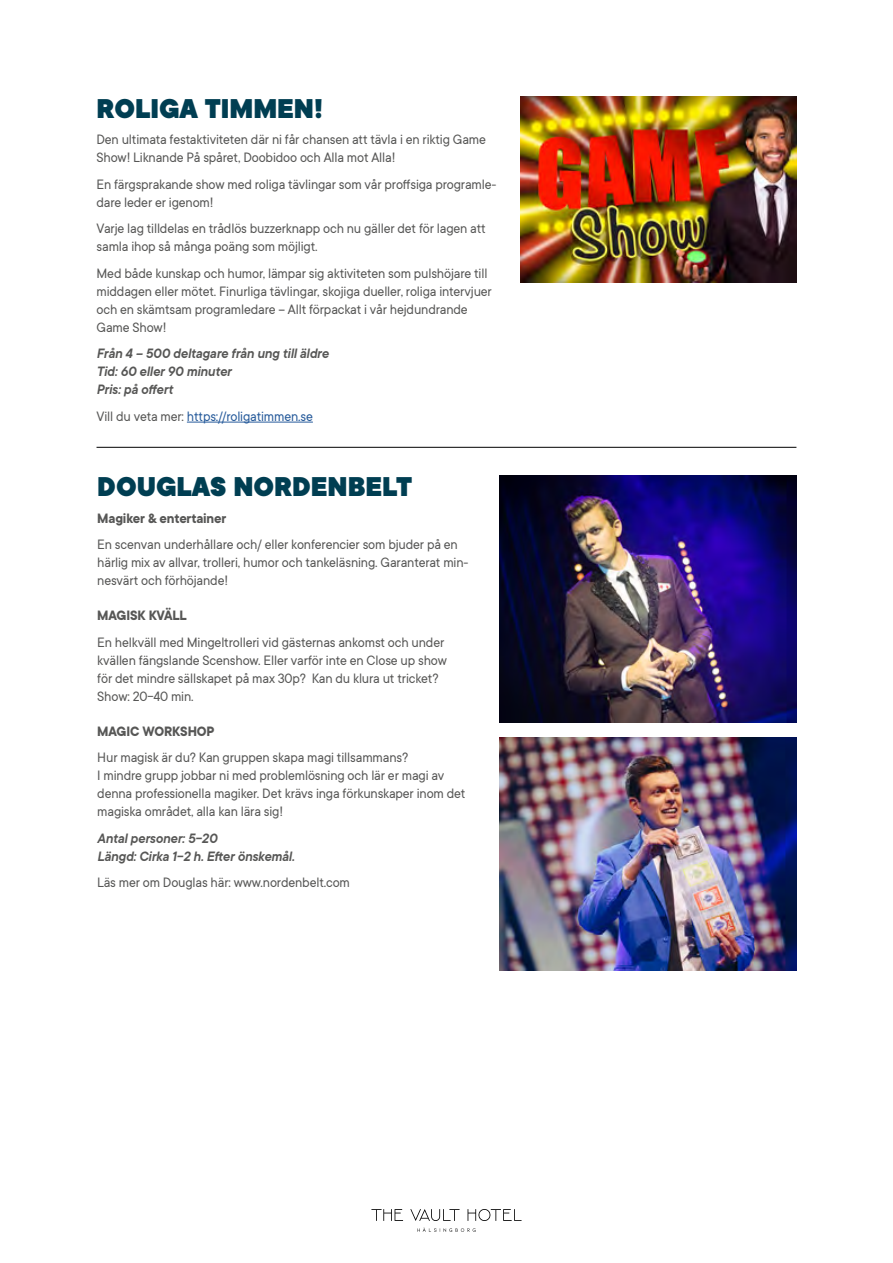
<style>
.page{position:relative;width:893px;height:1263px;background:#fff}
.page>*{position:absolute;margin:0;border:0;box-sizing:border-box;transform-origin:0 0}
.t1{font:900 30px "TT Commons";color:#003e52;scale:.96 1}
.t2{font:15px/18px "TT Commons";letter-spacing:-.01em;color:#575756;scale:.96 1}
.t3{font:italic 600 15px/18px "TT Commons";letter-spacing:-.01em;color:#575756;scale:.96 1}
.t4{font:700 15px "TT Commons";letter-spacing:-.01em;color:#575756;scale:.96 1}
.t5{font:15px "TT Commons";letter-spacing:-.01em;color:#275b9b;scale:.96 1}
.s1{color:#575756}
</style>
<div class="page">
<img style="left:499px;top:475px;width:297px;height:247px">
<img style="left:499px;top:737px;width:297px;height:233px">
<hr style="left:97px;top:447px;width:699px;height:1px;background:#000">
<svg style="left:417px;top:1228px;width:59px;height:4px"></svg>
<svg style="left:410px;top:1209px;width:112px;height:12px"></svg>
<svg style="left:371px;top:1209px;width:32px;height:12px"></svg>
<hr style="left:187px;top:422px;width:126px;height:1px;background:#275b9b">
<img style="left:521px;top:97px;width:275px;height:185px">
<h1 class="t1" style="left:97px;top:91px;width:237px">ROLIGA TIMMEN!</h1>
<p class="t2" style="left:97px;top:131px;width:407px">Den ultimata festaktiviteten där ni får chansen att tävla i en riktig Game<br>Show! Liknande På spåret, Doobidoo och Alla mot Alla!</p>
<p class="t2" style="left:97px;top:175px;width:418px">En färgsprakande show med roliga tävlingar som vår proffsiga programle&shy;dare leder er igenom!</p>
<p class="t2" style="left:97px;top:220px;width:407px">Varje lag tilldelas en trådlös buzzerknapp och nu gäller det för lagen att samla ihop så många poäng som möjligt.</p>
<p class="t2" style="left:97px;top:264px;width:413px">Med både kunskap och humor, lämpar sig aktiviteten som pulshöjare till middagen eller mötet. Finurliga tävlingar, skojiga dueller, roliga intervjuer och en skämtsam programledare – Allt förpackat i vår hejdundrande Game Show!</p>
<p class="t3" style="left:97px;top:345px;width:243px">Från 4 – 500 deltagare från ung till äldre<br>Tid: 60 eller 90 minuter<br>Pris: på offert</p>
<p class="t5" style="left:97px;top:408px;width:227px"><span class="s1">Vill du veta mer:</span> https://roligatimmen.se</p>
<h1 class="t1" style="left:97px;top:469px;width:330px">DOUGLAS NORDENBELT</h1>
<p class="t4" style="left:97px;top:509px;width:136px">Magiker &amp; entertainer</p>
<p class="t2" style="left:97px;top:535px;width:388px">En scenvan underhållare och/ eller konferencier som bjuder på en härlig mix av allvar, trolleri, humor och tankeläsning. Garanterat min&shy;nesvärt och förhöjande!</p>
<p class="t4" style="left:97px;top:607px;width:95px">MAGISK KVÄLL</p>
<p class="t2" style="left:97px;top:633px;width:366px">En helkväll med Mingeltrolleri vid gästernas ankomst och under kvällen fängslande Scenshow. Eller varför inte en Close up show för det mindre sällskapet på max 30p? Kan du klura ut tricket?<br>Show: 20-40 min.</p>
<p class="t4" style="left:97px;top:722px;width:124px">MAGIC WORKSHOP</p>
<p class="t2" style="left:97px;top:749px;width:385px">Hur magisk är du? Kan gruppen skapa magi tillsammans?<br>I mindre grupp jobbar ni med problemlösning och lär er magi av denna professionella magiker. Det krävs inga förkunskaper inom det magiska området, alla kan lära sig!</p>
<p class="t3" style="left:97px;top:829px;width:207px">Antal personer: 5-20<br>Längd: Cirka 1-2 h. Efter önskemål.</p>
<p class="t2" style="left:97px;top:874px;width:265px">Läs mer om Douglas här: www.nordenbelt.com</p>
</div>
